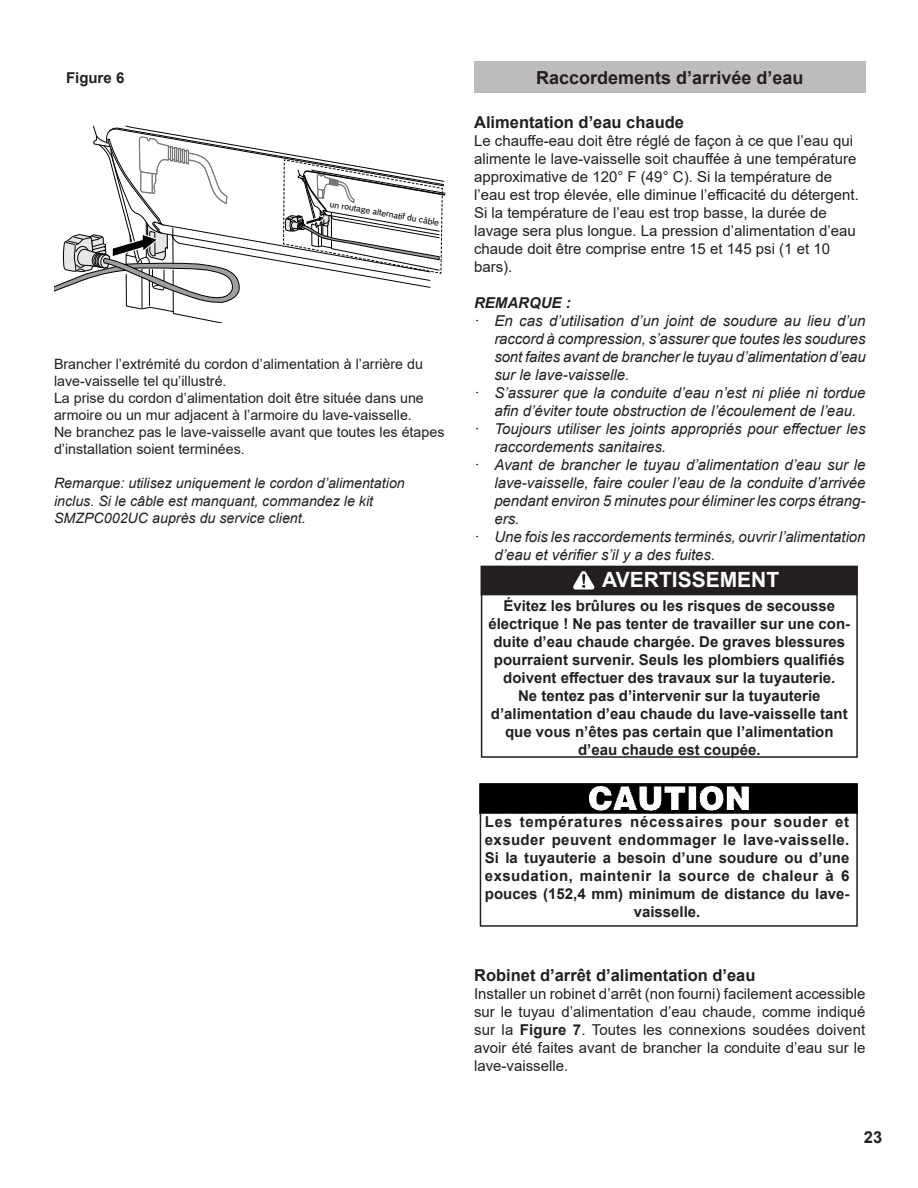
<style>
.page{position:relative;width:918px;height:1188px;background:#fff}
.page>*{position:absolute;margin:0;border:0;box-sizing:border-box;transform-origin:0 0}
.t1{font:900 28.5px "Helvetica";color:#fff;scale:.96 1}
.t2{font:700 21px "Arial";color:#fff}
.t3{font:700 18px "Arial";color:#231f20}
.t4{font:700 18px "Myriad Pro";color:#231f20}
.t5{font:700 16.5px "Arial";color:#231f20}
.t6{font:italic 15px/18px "Arial";color:#231f20}
.t7{font:15px/18px "Arial";color:#231f20}
.Warning_Caution_Text{font:700 15px/18px "Arial";color:#231f20;text-align:center}
.Warning_Caution_Text-2{font:700 15px/18px "Arial";letter-spacing:.025em;color:#231f20;text-align:center}
.t8{font:italic 700 15px "Arial";color:#231f20}
.t9{font:14.25px/17.1px "Arial";color:#231f20}
.t10{font:italic 14.25px/17.1px "Arial";color:#231f20}
.t11{font:8.55px "Bosch Office Sans";color:#000}
.s1{font-weight:700}
</style>
<div class="page">
<div style="left:480px;top:783px;width:378px;height:144px;border:2px solid #231f20"></div>
<img style="left:480px;top:783px;width:378px;height:30px">
<div style="left:481px;top:566px;width:377px;height:192px;border:2px solid #231f20"></div>
<div style="left:481px;top:566px;width:376px;height:29px;background:#231f20"></div>
<svg style="left:573px;top:571px;width:22px;height:19px"></svg>
<div style="left:474px;top:62px;width:392px;height:31px;background:#bdbbbb"></div>
<svg style="left:54px;top:125px;width:391px;height:198px"></svg>
<p class="Warning_Caution_Text" style="left:66px;top:69px;width:60px">Figure 6</p>
<p class="t11" style="left:331px;top:197px;width:112px;rotate:10deg">un routage alternatif du câble</p>
<p class="t9" style="left:54px;top:355px;width:371px">Brancher l’extrémité du cordon d’alimentation à l’arrière du lave-vaisselle tel qu’illustré.</p>
<p class="t9" style="left:54px;top:389px;width:371px">La prise du cordon d’alimentation doit être située dans une armoire ou un mur adjacent à l’armoire du lave-vaisselle.</p>
<p class="t9" style="left:54px;top:424px;width:392px">Ne branchez pas le lave-vaisselle avant que toutes les étapes d’installation soient terminées.</p>
<p class="t10" style="left:54px;top:475px;width:352px">Remarque: utilisez uniquement le cordon d’alimentation inclus. Si le câble est manquant, commandez le kit<br>SMZPC002UC auprès du service client.</p>
<p class="t3" style="left:536px;top:65px;width:269px">Raccordements d’arrivée d’eau</p>
<p class="t5" style="left:474px;top:110px;width:211px">Alimentation d’eau chaude</p>
<p class="t7" style="left:474px;top:131px;width:386px">Le chauffe-eau doit être réglé de façon à ce que l’eau qui alimente le lave-vaisselle soit chauffée à une température approximative de 120° F (49° C). Si la température de l’eau est trop élevée, elle diminue l’efficacité du détergent.<br>Si la température de l’eau est trop basse, la durée de lavage sera plus longue. La pression d’alimentation d’eau chaude doit être comprise entre 15 et 145 psi (1 et 10 bars).</p>
<p class="t8" style="left:474px;top:292px;width:98px">REMARQUE :</p>
<p class="t6" style="left:494px;top:312px;width:373px;text-align:justify;text-indent:-20px">· En cas d’utilisation d’un joint de soudure au lieu d’un raccord à compression, s’assurer que toutes les soudures sont faites avant de brancher le tuyau d’alimentation d’eau sur le lave-vaisselle.</p>
<p class="t6" style="left:494px;top:384px;width:373px;text-indent:-20px">· S’assurer que la conduite d’eau n’est ni pliée ni tordue afin d’éviter toute obstruction de l’écoulement de l’eau.</p>
<p class="t6" style="left:494px;top:420px;width:373px;text-indent:-20px">· Toujours utiliser les joints appropriés pour effectuer les raccordements sanitaires.</p>
<p class="t6" style="left:494px;top:456px;width:373px;text-align:justify;text-indent:-20px">· Avant de brancher le tuyau d’alimentation d’eau sur le lave-vaisselle, faire couler l’eau de la conduite d’arrivée pendant environ 5 minutes pour éliminer les corps étrang&shy;ers.</p>
<p class="t6" style="left:494px;top:528px;width:373px;text-indent:-20px">· Une fois les raccordements terminés, ouvrir l’alimentation d’eau et vérifier s’il y a des fuites.</p>
<p class="t1" style="left:600px;top:563px;width:155px">WARNING</p>
<p class="t2" style="left:602px;top:564px;width:178px">AVERTISSEMENT</p>
<p class="Warning_Caution_Text" style="left:488px;top:597px;width:363px">Évitez les brûlures ou les risques de secousse électrique ! Ne pas tenter de travailler sur une con&shy;duite d’eau chaude chargée. De graves blessures pourraient survenir. Seuls les plombiers qualifiés doivent effectuer des travaux sur la tuyauterie.<br>Ne tentez pas d’intervenir sur la tuyauterie d’alimentation d’eau chaude du lave-vaisselle tant que vous n’êtes pas certain que l’alimentation d’eau chaude est coupée.</p>
<p class="Warning_Caution_Text-2" style="left:485px;top:813px;width:366px">Les températures nécessaires pour souder et exsuder peuvent endommager le lave-vaisselle.<br>Si la tuyauterie a besoin d’une soudure ou d’une exsudation, maintenir la source de chaleur à 6 pouces (152,4 mm) minimum de distance du lave&shy;vaisselle.</p>
<p class="t5" style="left:474px;top:963px;width:283px">Robinet d’arrêt d’alimentation d’eau</p>
<p class="t7" style="left:474px;top:985px;width:393px;text-align:justify">Installer un robinet d’arrêt (non fourni) facilement accessible sur le tuyau d’alimentation d’eau chaude, comme indiqué sur la <span class="s1">Figure 7</span>. Toutes les connexions soudées doivent avoir été faites avant de brancher la conduite d’eau sur le lave-vaisselle.</p>
<p class="t5" style="left:864px;top:1126px;width:20px">23</p>
<p class="t4" style="left:864px;top:1130px;width:21px">23</p>
</div>
